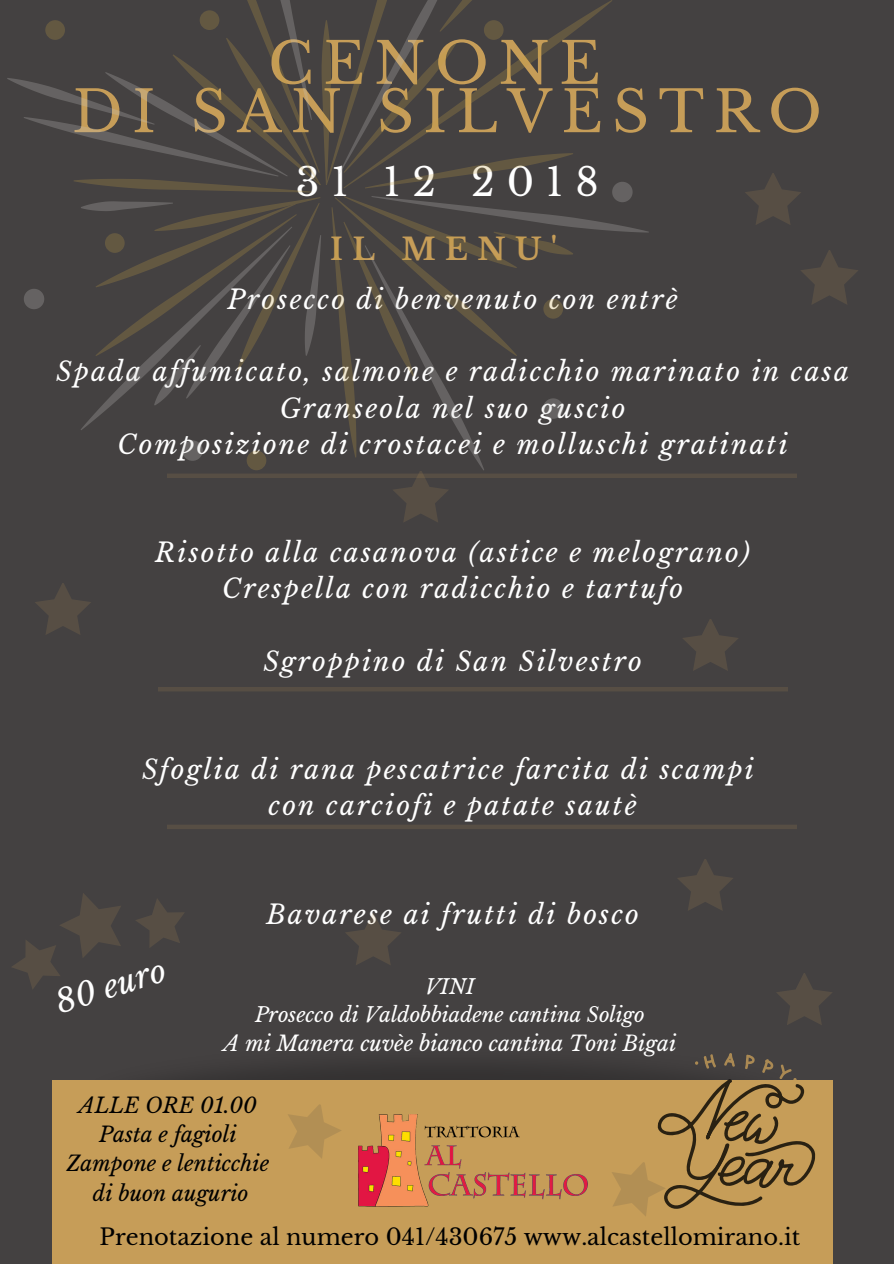
<style>
.page{position:relative;width:894px;height:1264px;background:#fff}
.page>*{position:absolute;margin:0;border:0;box-sizing:border-box;transform-origin:0 0}
.t1{font:57px/48.3px "Libre Baskerville";letter-spacing:.165em;color:#c69d58;text-align:center}
.t2{font:38.4px "Libre Baskerville";letter-spacing:.31em;color:#fff}
.t3{font:italic 31.5px "Libre Baskerville";color:#fff}
.t4{font:700 30px "Libre Baskerville";letter-spacing:.31em;color:#c69d58}
.t5{font:italic 26.25px/36.2px "Libre Baskerville";letter-spacing:.08em;color:#fff;text-align:center}
.t6{font:22.5px "Libre Baskerville";color:#000}
.t7{font:italic 21px/29.2px "Libre Baskerville";color:#000;text-align:center}
.t8{font:italic 21px "Libre Baskerville";color:#fff}
.t9{font:italic 20.25px/28.2px "Libre Baskerville";color:#fff;text-align:center}
</style>
<div class="page">
<div style="left:0;top:0;width:893px;height:1263px;background:#444141"></div>
<img style="left:52px;top:1066px;width:781px;height:88px">
<div style="left:53px;top:1080px;width:779px;height:183px;background:#c69d58"></div>
<img style="left:358px;top:1114px;width:229px;height:91px">
<svg style="left:12px;top:893px;width:172px;height:96px"></svg>
<svg style="left:35px;top:583px;width:56px;height:52px"></svg>
<hr style="left:168px;top:825px;width:628px;height:4px;background:#574e44">
<svg style="left:678px;top:859px;width:55px;height:51px"></svg>
<svg style="left:158px;top:619px;width:629px;height:72px"></svg>
<svg style="left:777px;top:973px;width:55px;height:52px"></svg>
<svg style="left:346px;top:913px;width:55px;height:52px"></svg>
<svg style="left:288px;top:1104px;width:53px;height:54px"></svg>
<svg style="left:596px;top:1053px;width:221px;height:163px"></svg>
<svg style="left:7px;top:0;width:851px;height:522px"></svg>
<h1 class="t1" style="left:72px;top:40px;width:751px">CENONE<br>DI SAN SILVESTRO</h1>
<h2 class="t2" style="left:295px;top:159px;width:304px">31 12 2018</h2>
<p class="t4" style="left:330px;top:231px;width:228px">IL MENU'</p>
<p class="t5" style="left:227px;top:282px;width:451px">Prosecco di benvenuto con entrè</p>
<p class="t5" style="left:56px;top:354px;width:794px">Spada affumicato, salmone e radicchio marinato in casa<br>Granseola nel suo guscio<br>Composizione di crostacei e molluschi gratinati</p>
<p class="t5" style="left:155px;top:535px;width:596px">Risotto alla casanova (astice e melograno)<br>Crespella con radicchio e tartufo</p>
<p class="t5" style="left:263px;top:643px;width:380px">Sgroppino di San Silvestro</p>
<p class="t5" style="left:142px;top:751px;width:613px">Sfoglia di rana pescatrice farcita di scampi con carciofi e patate sautè</p>
<p class="t3" style="left:51px;top:985px;width:115px;rotate:-18deg">80 euro</p>
<p class="t5" style="left:266px;top:896px;width:374px">Bavarese ai frutti di bosco</p>
<p class="t9" style="left:255px;top:972px;width:391px">VINI<br>Prosecco di Valdobbiadene cantina Soligo</p>
<p class="t8" style="left:223px;top:1030px;width:454px">A mi Manera cuvèe bianco cantina Toni Bigai</p>
<p class="t7" style="left:66px;top:1090px;width:204px">ALLE ORE 01.00<br>Pasta e fagioli<br>Zampone e lenticchie di buon augurio</p>
<p class="t6" style="left:99px;top:1223px;width:702px">Prenotazione al numero 041/430675 www.alcastellomirano.it</p>
</div>
